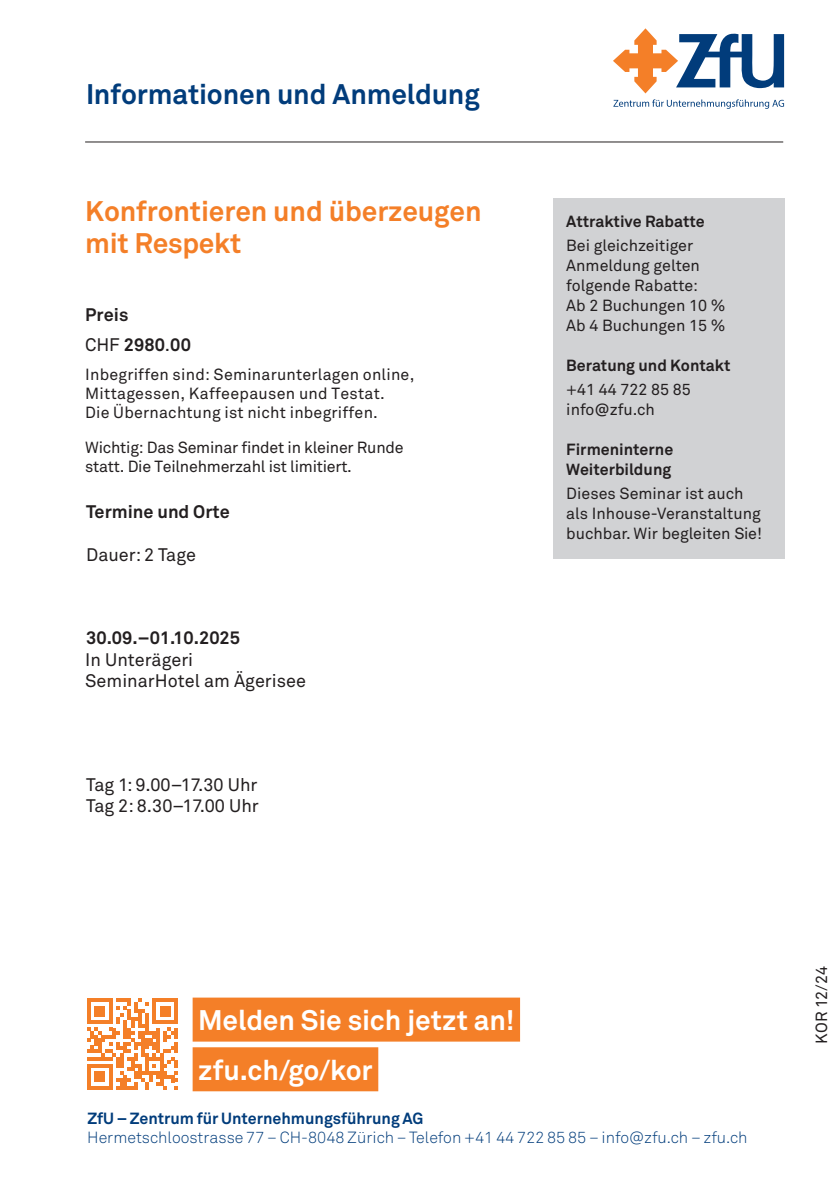
<style>
.page{position:relative;width:840px;height:1191px;background:#fff}
.page>*{position:absolute;margin:0;border:0;box-sizing:border-box;transform-origin:0 0}
.t1{font:700 28px/32px "Akkurat Office";letter-spacing:-.005em;color:#f47f28}
.t2{font:700 28px/49.6px "Akkurat Office";letter-spacing:-.005em;color:#fff}
.t3{font:700 28px "Akkurat Office";letter-spacing:-.005em;color:#013c7b}
.t4{font:18px/21.6px "Akkurat Office";color:#231f20}
.t5{font:700 18px/30px "Akkurat Office";color:#231f20}
.t6{font:16px/20px "Akkurat Office";color:#231f20}
.t7{font:300 16px "Akkurat";color:#013c7b}
.t8{font:700 16px/20px "Akkurat Office";color:#231f20}
.t9{font:700 16px "Akkurat Office";color:#013c7b}
.s1{font-weight:400}
</style>
<div class="page">
<div style="left:552px;top:198px;width:231px;height:360px;background:#d1d2d4"></div>
<svg style="left:613px;top:28px;width:170px;height:65px"></svg>
<svg style="left:613px;top:99px;width:170px;height:10px"></svg>
<hr style="left:85px;top:142px;width:697px;height:1px;background:#231f20">
<svg style="left:87px;top:998px;width:91px;height:91px"></svg>
<div style="left:192px;top:997px;width:327px;height:44px;background:#f47f28"></div>
<div style="left:192px;top:1047px;width:186px;height:44px;background:#f47f28"></div>
<h1 class="t3" style="left:86px;top:76px;width:395px">Informationen und Anmeldung</h1>
<h1 class="t1" style="left:85px;top:195px;width:397px">Konfrontieren und überzeugen mit Respekt</h1>
<p class="t5" style="left:85px;top:300px;width:107px">Preis<br><span class="s1">CHF</span> 2980<span class="s1">.</span>00</p>
<p class="t6" style="left:85px;top:365px;width:330px;line-height:19px">Inbegriffen sind: Seminarunterlagen online,<br>Mittagessen, Kaffeepausen und Testat.<br>Die Übernachtung ist nicht inbegriffen.</p>
<p class="t6" style="left:85px;top:438px;width:320px;line-height:19px">Wichtig: Das Seminar findet in kleiner Runde statt. Die Teilnehmerzahl ist limitiert.</p>
<p class="t5" style="left:86px;top:497px;width:145px">Termine und Orte</p>
<p class="t4" style="left:86px;top:544px;width:111px">Dauer: 2 Tage</p>
<p class="t5" style="left:86px;top:623px;width:155px">30.09.–01.10.2025</p>
<p class="t4" style="left:85px;top:649px;width:222px">In Unterägeri<br>SeminarHotel am Ägerisee</p>
<p class="t4" style="left:86px;top:774px;width:174px;line-height:21px">Tag 1: 9.00–17.30 Uhr<br>Tag 2: 8.30–17.00 Uhr</p>
<p class="t8" style="left:566px;top:211px;width:140px">Attraktive Rabatte</p>
<p class="t6" style="left:566px;top:235px;width:160px">Bei gleichzeitiger<br>Anmeldung gelten folgende Rabatte:<br>Ab 2 Buchungen 10 %<br>Ab 4 Buchungen 15 %</p>
<p class="t8" style="left:566px;top:355px;width:166px">Beratung und Kontakt</p>
<p class="t6" style="left:566px;top:379px;width:126px">+41 44 722 85 85 info@zfu.ch</p>
<p class="t8" style="left:566px;top:439px;width:108px">Firmeninterne<br>Weiterbildung</p>
<p class="t6" style="left:566px;top:483px;width:197px">Dieses Seminar ist auch als Inhouse-Veranstaltung buchbar. Wir begleiten Sie!</p>
<h1 class="t2" style="left:198px;top:996px;width:317px">Melden Sie sich jetzt an! zfu.ch/go/kor</h1>
<p class="t9" style="left:87px;top:1108px;width:337px">ZfU – Zentrum für Unternehmungsführung AG</p>
<p class="t7" style="left:87px;top:1128px;width:661px">Hermetschloostrasse 77 – CH-8048 Zürich – Telefon +41 44 722 85 85 – info@zfu.ch – zfu.ch</p>
<p class="t6" style="left:811px;top:1043px;width:79px;rotate:-90deg">KOR 12/24</p>
</div>
